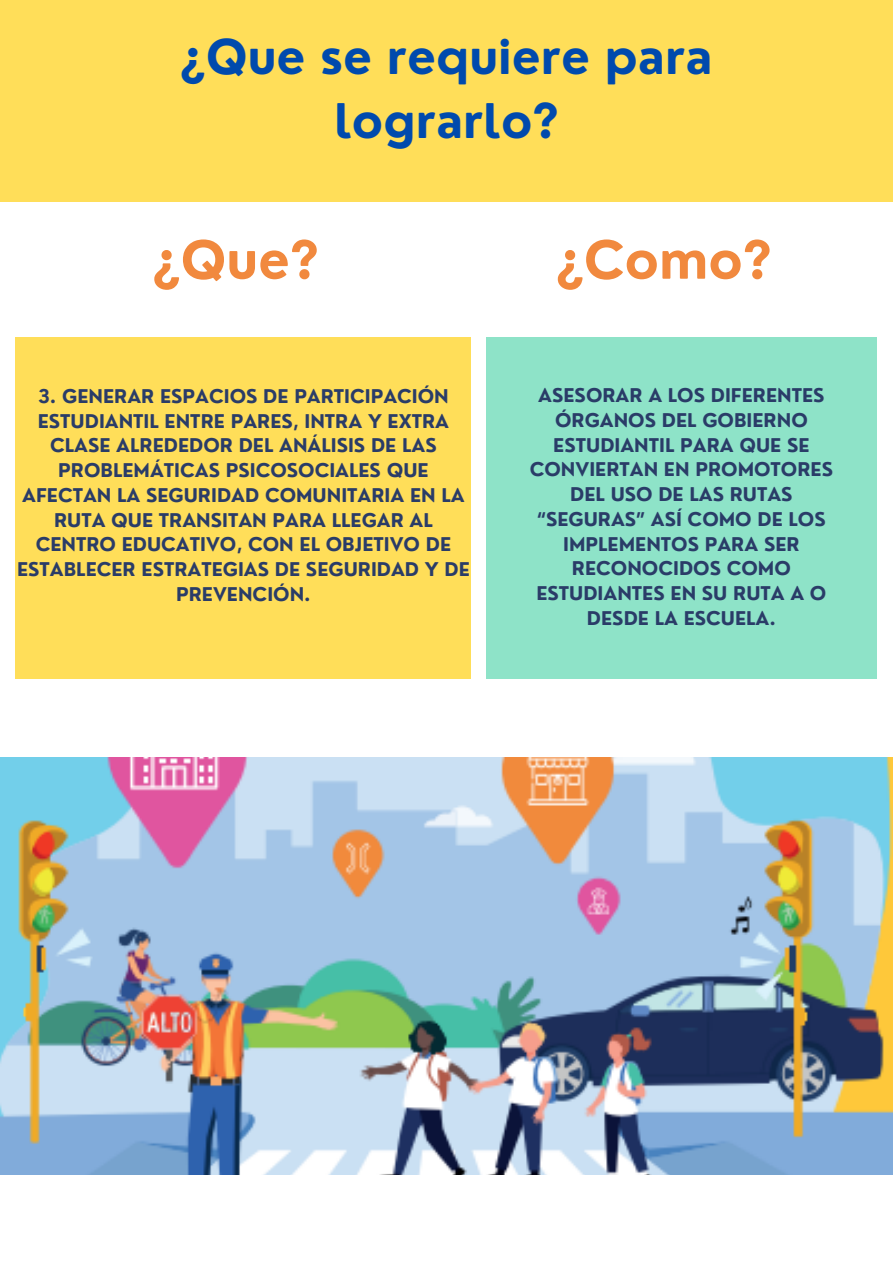
<style>
.page{position:relative;width:893px;height:1264px;background:#fff}
.page>*{position:absolute;margin:0;border:0;box-sizing:border-box;transform-origin:0 0}
.t1{font:700 51px "Nourd";color:#f1893e}
.t2{font:700 46.5px/64.2px "Nourd";color:#004aad;text-align:center}
.t3{font:700 18.45px/24.8px "Nourd";color:#2a3c68;text-align:center}
</style>
<div class="page">
<div style="left:0;top:0;width:892px;height:201px;background:#ffde59"></div>
<div style="left:16px;top:337px;width:455px;height:341px;background:#ffde59"></div>
<div style="left:486px;top:337px;width:390px;height:341px;background:#8ee3c8"></div>
<img style="left:0;top:757px;width:892px;height:417px">
<p class="t2" style="left:181px;top:24px;width:533px">¿Que se requiere para lograrlo?</p>
<p class="t1" style="left:153px;top:228px;width:167px">¿Que?</p>
<p class="t1" style="left:556px;top:228px;width:216px">¿Como?</p>
<p class="t3" style="left:17px;top:383px;width:454px">3. GENERAR ESPACIOS DE PARTICIPACIÓN ESTUDIANTIL ENTRE PARES, INTRA Y EXTRA CLASE ALREDEDOR DEL ANÁLISIS DE LAS PROBLEMÁTICAS PSICOSOCIALES QUE AFECTAN LA SEGURIDAD COMUNITARIA EN LA RUTA QUE TRANSITAN PARA LLEGAR AL CENTRO EDUCATIVO, CON EL OBJETIVO DE ESTABLECER ESTRATEGIAS DE SEGURIDAD Y DE PREVENCIÓN.</p>
<p class="t3" style="left:529px;top:383px;width:305px">ASESORAR A LOS DIFERENTES<br>ÓRGANOS DEL GOBIERNO<br>ESTUDIANTIL PARA QUE SE<br>CONVIERTAN EN PROMOTORES<br>DEL USO DE LAS RUTAS “SEGURAS” ASÍ COMO DE LOS<br>IMPLEMENTOS PARA SER<br>RECONOCIDOS COMO<br>ESTUDIANTES EN SU RUTA A O<br>DESDE LA ESCUELA.</p>
</div>
